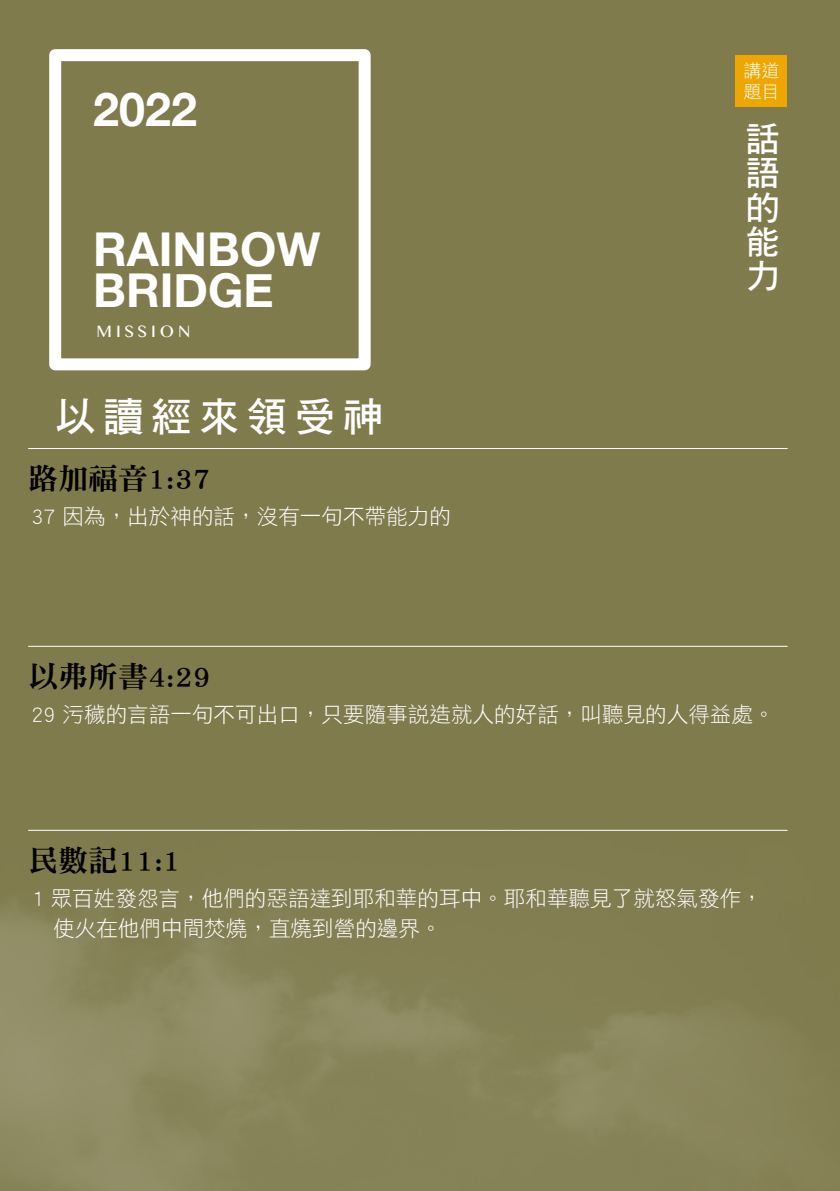
<style>
.page{position:relative;width:840px;height:1191px;background:#fff}
.page>*{position:absolute;margin:0;border:0;box-sizing:border-box;transform-origin:0 0}
.t1{font:700 46.6px/41px "Helvetica Neue";color:#fff}
.t2{font:40.6px "DF Hei Std W7";letter-spacing:.18em;color:#fff}
.t3{font:34.2px/34.2px "DF Hei Std W7";color:#fff;text-align:justify}
.t4{font:29.8px "DF Ming Std W9";color:#000}
.t5{font:21.6px/30.4px "DF Hei Std W3";color:#fff}
.t6{font:18px/21px "DF Hei Std W3";color:#fff}
.t7{font:16.6px "Gurmukhi MN";letter-spacing:.24em;color:#fff}
</style>
<div class="page">
<div style="left:0;top:0;width:839px;height:1191px;background:#807b4d"></div>
<img style="left:0;top:829px;width:799px;height:362px">
<div style="left:735px;top:55px;width:51px;height:51px;background:#eea600"></div>
<div style="left:49px;top:49px;width:321px;height:321px;border:12px solid #fff"></div>
<hr style="left:28px;top:448px;width:758px;height:1px;background:#fff">
<hr style="left:28px;top:646px;width:758px;height:1px;background:#fff">
<hr style="left:28px;top:830px;width:758px;height:1px;background:#fff">
<h1 class="t1" style="left:93px;top:90px;width:105px">2022</h1>
<h1 class="t1" style="left:93px;top:230px;width:228px">RAINBOW<br>BRIDGE</h1>
<p class="t7" style="left:96px;top:322px;width:95px">MISSION</p>
<h2 class="t2" style="left:55px;top:395px;width:329px">以讀經來領受神</h2>
<h3 class="t4" style="left:28px;top:462px;width:184px">路加福音1:37</h3>
<p class="t5" style="left:32px;top:500px;width:420px">37 因為，出於神的話，沒有一句不帶能力的</p>
<p class="t6" style="left:743px;top:59px;width:37px">講道題目</p>
<h3 class="t3" style="left:745px;top:121px;width:34px">話語的能力</h3>
<h3 class="t4" style="left:28px;top:660px;width:184px">以弗所書4:29</h3>
<p class="t5" style="left:32px;top:698px;width:744px">29 污穢的言語一句不可出口，只要隨事說造就人的好話，叫聽見的人得益處。</p>
<h3 class="t4" style="left:28px;top:844px;width:154px">民數記11:1</h3>
<p class="t5" style="left:53px;top:882px;width:710px;text-indent:-22px">1 眾百姓發怨言，他們的惡語達到耶和華的耳中。耶和華聽見了就怒氣發作，使火在他們中間焚燒，直燒到營的邊界。</p>
</div>
